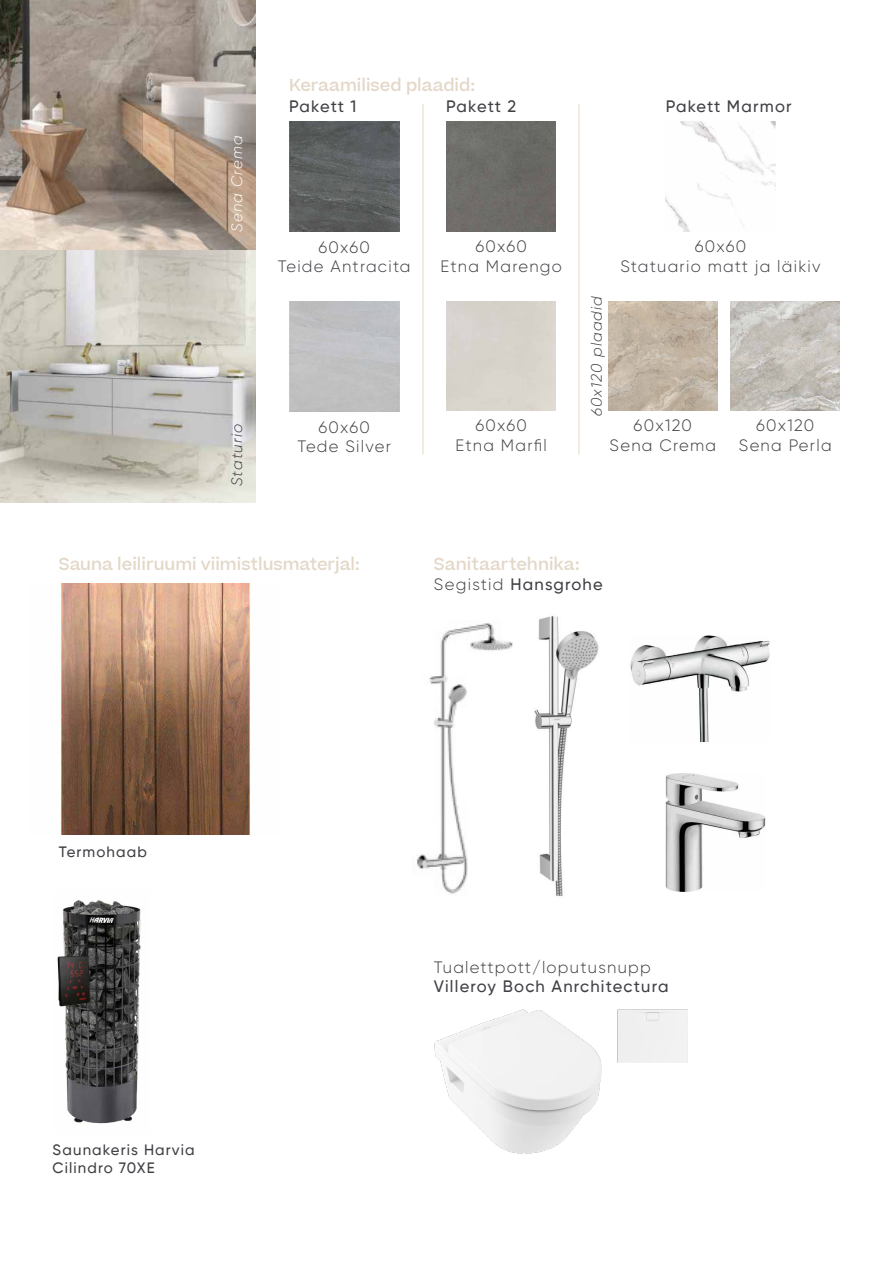
<style>
.page{position:relative;width:893px;height:1263px;background:#fff}
.page>*{position:absolute;margin:0;border:0;box-sizing:border-box;transform-origin:0 0}
.t1{font:300 16.5px/19.8px "Gilroy";letter-spacing:.075em;color:#403f44;text-align:center}
.t2{font:500 16.5px "Beatrice";color:#e3d7c8}
.t3{font:500 16.5px "Gilroy";letter-spacing:.075em;color:#403f44}
.t4{font:500 15px/18px "Gilroy";letter-spacing:.075em;color:#403f44}
.t5{font:italic 300 15px "Gilroy";letter-spacing:.075em;color:#403f44}
.t6{font:italic 300 15px "Gilroy";letter-spacing:.075em;color:#fff}
.s1{font-weight:300}
</style>
<div class="page">
<div style="left:446px;top:122px;width:110px;height:109px;background:#6c6c67"></div>
<img style="left:0;top:0;width:256px;height:502px">
<img style="left:60px;top:584px;width:191px;height:250px">
<img style="left:57px;top:900px;width:84px;height:224px">
<img style="left:534px;top:616px;width:65px;height:280px">
<img style="left:666px;top:774px;width:100px;height:118px">
<img style="left:630px;top:635px;width:140px;height:106px">
<div style="left:618px;top:1010px;width:69px;height:52px;background:#f0f0f0"></div>
<img style="left:434px;top:1010px;width:167px;height:143px">
<img style="left:417px;top:623px;width:96px;height:271px">
<img style="left:289px;top:122px;width:110px;height:110px">
<img style="left:666px;top:122px;width:109px;height:109px">
<img style="left:608px;top:302px;width:109px;height:109px">
<hr style="left:423px;top:104px;width:1px;height:351px;background:#e3d7c8">
<hr style="left:579px;top:104px;width:1px;height:351px;background:#e3d7c8">
<img style="left:731px;top:302px;width:109px;height:109px">
<p class="t6" style="left:228px;top:232px;width:98px;rotate:-90deg">Sena Crema</p>
<p class="t5" style="left:228px;top:486px;width:64px;rotate:-90deg">Staturio</p>
<p class="t2" style="left:289px;top:74px;width:187px">Keraamilised plaadid:</p>
<p class="t3" style="left:289px;top:96px;width:69px">Pakett 1</p>
<p class="t3" style="left:446px;top:96px;width:71px">Pakett 2</p>
<p class="t3" style="left:666px;top:96px;width:127px">Pakett Marmor</p>
<p class="t1" style="left:278px;top:237px;width:134px">60x60<br>Teide Antracita</p>
<p class="t1" style="left:297px;top:417px;width:95px">60x60<br>Tede Silver</p>
<p class="t1" style="left:440px;top:236px;width:123px">60x60<br>Etna Marengo</p>
<p class="t1" style="left:455px;top:415px;width:93px">60x60<br>Etna Marfil</p>
<p class="t5" style="left:587px;top:416px;width:122px;rotate:-90deg">60x120 plaadid</p>
<p class="t1" style="left:620px;top:236px;width:202px">60x60<br>Statuario matt ja läikiv</p>
<p class="t1" style="left:609px;top:415px;width:108px">60x120<br>Sena Crema</p>
<p class="t1" style="left:739px;top:415px;width:94px">60x120<br>Sena Perla</p>
<p class="t2" style="left:59px;top:553px;width:302px">Sauna leiliruumi viimistlusmaterjal:</p>
<p class="t2" style="left:434px;top:553px;width:147px">Sanitaartehnika:</p>
<p class="t3" style="left:434px;top:574px;width:170px"><span class="s1">Segistid</span> Hansgrohe</p>
<p class="t4" style="left:59px;top:843px;width:90px">Termohaab</p>
<p class="t4" style="left:52px;top:1141px;width:144px">Saunakeris Harvia<br>Cilindro 70XE</p>
<p class="t1" style="left:434px;top:957px;width:218px">Tualettpott/loputusnupp</p>
<p class="t3" style="left:434px;top:976px;width:236px">Villeroy Boch Anrchitectura</p>
</div>
